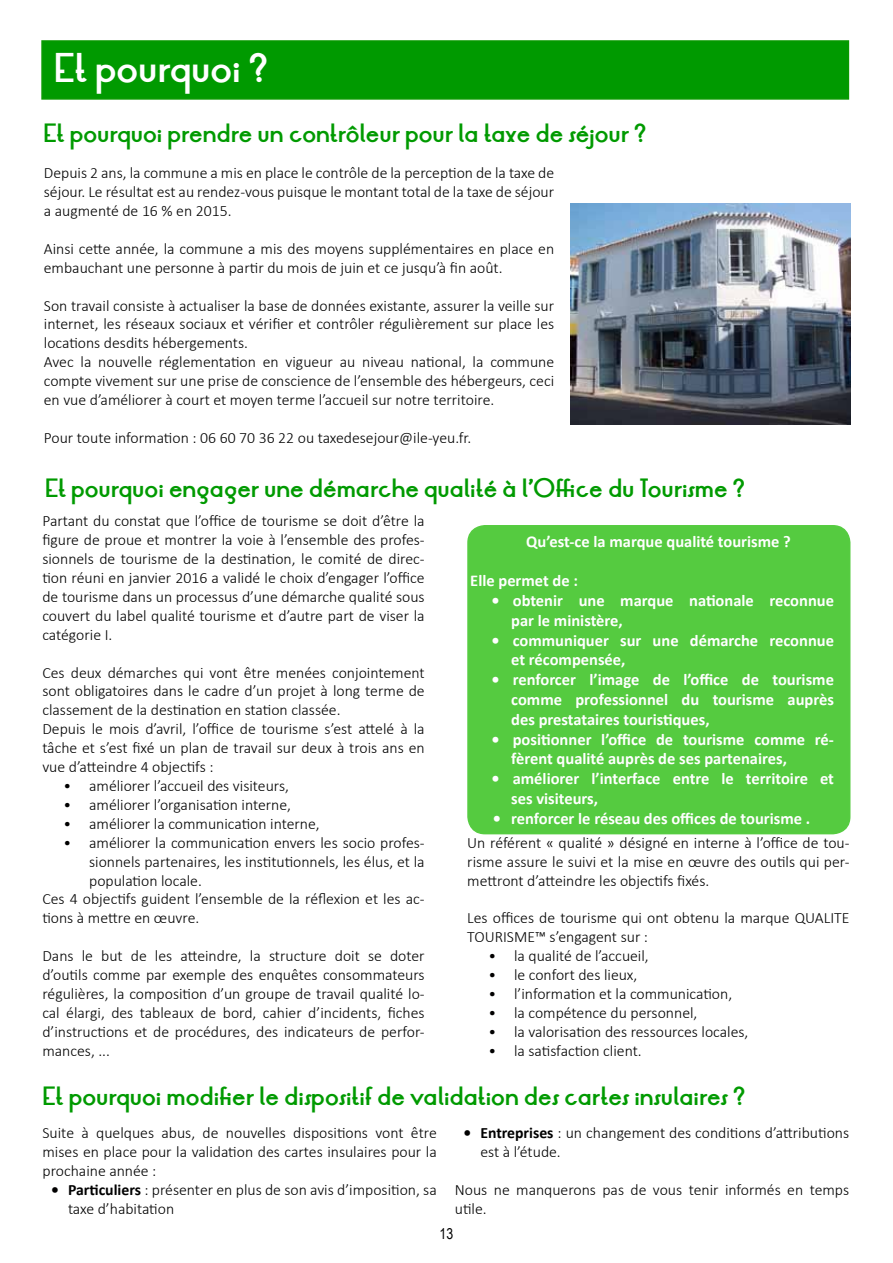
<style>
.page{position:relative;width:893px;height:1263px;background:#fff}
.page>*{position:absolute;margin:0;border:0;box-sizing:border-box;transform-origin:0 0}
.t1{font:700 33px "LT Oksana";color:#fff}
.t2{font:700 21px "LT Oksana";color:#009a00}
.t3{font:700 16.5px/19.8px "Calibri";color:#fff}
.t4{font:300 15.75px/18.9px "Calibri";color:#010000}
.t5{font:15px "Arial Narrow";color:#000}
.s1{font-weight:700}
</style>
<div class="page">
<div style="left:41px;top:40px;width:808px;height:60px;background:#009a00;border:2px solid #089900"></div>
<div style="left:468px;top:526px;width:382px;height:308px;background:#55cb40;border-radius:17px"></div>
<div style="left:467px;top:525px;width:383px;height:309px;border:2px solid #56cc41;border-radius:17px"></div>
<img style="left:571px;top:203px;width:279px;height:222px">
<h1 class="t1" style="left:55px;top:44px;width:215px">Et pourquoi ?</h1>
<h2 class="t2" style="left:44px;top:118px;width:604px">Et pourquoi prendre un contrôleur pour la taxe de séjour ?</h2>
<p class="t4" style="left:44px;top:163px;width:512px;text-align:justify">Depuis 2 ans, la commune a mis en place le contrôle de la perception de la taxe de séjour. Le résultat est au rendez-vous puisque le montant total de la taxe de séjour a augmenté de 16 % en 2015.</p>
<p class="t4" style="left:44px;top:239px;width:512px">Ainsi cette année, la commune a mis des moyens supplémentaires en place en embauchant une personne à partir du mois de juin et ce jusqu’à fin août.</p>
<p class="t4" style="left:44px;top:296px;width:512px">Son travail consiste à actualiser la base de données existante, assurer la veille sur internet, les réseaux sociaux et vérifier et contrôler régulièrement sur place les locations desdits hébergements.<br>Avec la nouvelle réglementation en vigueur au niveau national, la commune compte vivement sur une prise de conscience de l’ensemble des hébergeurs, ceci en vue d’améliorer à court et moyen terme l’accueil sur notre territoire.</p>
<p class="t4" style="left:44px;top:428px;width:429px">Pour toute information : 06 60 70 36 22 ou taxedesejour@ile-yeu.fr.</p>
<h2 class="t2" style="left:45px;top:472px;width:701px">Et pourquoi engager une démarche qualité à l’Office du Tourisme ?</h2>
<p class="t4" style="left:42px;top:511px;width:384px;text-align:justify">Partant du constat que l’office de tourisme se doit d’être la figure de proue et montrer la voie à l’ensemble des profes&shy;sionnels de tourisme de la destination, le comité de direc&shy;tion réuni en janvier 2016 a validé le choix d’engager l’office de tourisme dans un processus d’une démarche qualité sous couvert du label qualité tourisme et d’autre part de viser la catégorie I.</p>
<p class="t4" style="left:42px;top:663px;width:384px">Ces deux démarches qui vont être menées conjointement sont obligatoires dans le cadre d’un projet à long terme de classement de la destination en station classée.<br>Depuis le mois d’avril, l’office de tourisme s’est attelé à la tâche et s’est fixé un plan de travail sur deux à trois ans en vue d’atteindre 4 objectifs :</p>
<p class="t4" style="left:64px;top:776px;width:227px">• améliorer l’accueil des visiteurs,</p>
<p class="t4" style="left:64px;top:795px;width:229px">• améliorer l’organisation interne,</p>
<p class="t4" style="left:64px;top:814px;width:258px">• améliorer la communication interne,</p>
<p class="t4" style="left:64px;top:833px;width:363px">• améliorer la communication envers les socio profes-</p>
<p class="t4" style="left:89px;top:852px;width:337px">sionnels partenaires, les institutionnels, les élus, et la</p>
<p class="t4" style="left:89px;top:871px;width:114px">population locale.</p>
<p class="t4" style="left:42px;top:889px;width:384px">Ces 4 objectifs guident l’ensemble de la réflexion et les ac-</p>
<p class="t4" style="left:42px;top:908px;width:158px">tions à mettre en œuvre.</p>
<p class="t4" style="left:42px;top:946px;width:384px;text-align:justify">Dans le but de les atteindre, la structure doit se doter d’outils comme par exemple des enquêtes consommateurs régulières, la composition d’un groupe de travail qualité lo&shy;cal élargi, des tableaux de bord, cahier d’incidents, fiches d’instructions et de procédures, des indicateurs de perfor&shy;mances, ...</p>
<p class="t3" style="left:526px;top:531px;width:266px">Qu’est-ce la marque qualité tourisme ?</p>
<p class="t3" style="left:470px;top:571px;width:109px">Elle permet de :</p>
<p class="t3" style="left:511px;top:590px;width:324px;text-indent:-20px">• obtenir une marque nationale reconnue par le ministère,</p>
<p class="t3" style="left:511px;top:630px;width:324px;text-indent:-20px">• communiquer sur une démarche reconnue et récompensée,</p>
<p class="t3" style="left:511px;top:670px;width:324px;text-align:justify;text-indent:-20px">• renforcer l’image de l’office de tourisme comme professionnel du tourisme auprès des prestataires touristiques,</p>
<p class="t3" style="left:511px;top:729px;width:324px;text-indent:-20px">• positionner l’office de tourisme comme ré&shy;fèrent qualité auprès de ses partenaires,</p>
<p class="t3" style="left:511px;top:769px;width:324px;text-indent:-20px">• améliorer l’interface entre le territoire et ses visiteurs,</p>
<p class="t3" style="left:493px;top:808px;width:319px">• renforcer le réseau des offices de tourisme .</p>
<p class="t4" style="left:467px;top:833px;width:384px;text-align:justify">Un référent « qualité » désigné en interne à l’office de tou&shy;risme assure le suivi et la mise en œuvre des outils qui per&shy;mettront d’atteindre les objectifs fixés.</p>
<p class="t4" style="left:467px;top:908px;width:384px">Les offices de tourisme qui ont obtenu la marque QUALITE<br>TOURISME™ s’engagent sur :</p>
<p class="t4" style="left:488px;top:946px;width:162px">• la qualité de l’accueil,</p>
<p class="t4" style="left:488px;top:965px;width:150px">• le confort des lieux,</p>
<p class="t4" style="left:488px;top:984px;width:245px">• l’information et la communication,</p>
<p class="t4" style="left:488px;top:1003px;width:210px">• la compétence du personnel,</p>
<p class="t4" style="left:488px;top:1022px;width:261px">• la valorisation des ressources locales,</p>
<p class="t4" style="left:488px;top:1041px;width:155px">• la satisfaction client.</p>
<h2 class="t2" style="left:43px;top:1081px;width:704px">Et pourquoi modifier le dispositif de validation des cartes insulaires ?</h2>
<p class="t4" style="left:43px;top:1123px;width:396px;text-align:justify">Suite à quelques abus, de nouvelles dispositions vont être mises en place pour la validation des cartes insulaires pour la prochaine année :</p>
<p class="t4" style="left:68px;top:1180px;width:370px;text-indent:-17px"><span class="s1">• Particuliers</span> : présenter en plus de son avis d’imposition, sa taxe d’habitation</p>
<p class="t4" style="left:480px;top:1123px;width:370px;text-indent:-17px"><span class="s1">• Entreprises</span> : un changement des conditions d’attributions est à l’étude.</p>
<p class="t4" style="left:455px;top:1180px;width:396px">Nous ne manquerons pas de vous tenir informés en temps utile.</p>
<p class="t5" style="left:440px;top:1222px;width:15px">13</p>
</div>
